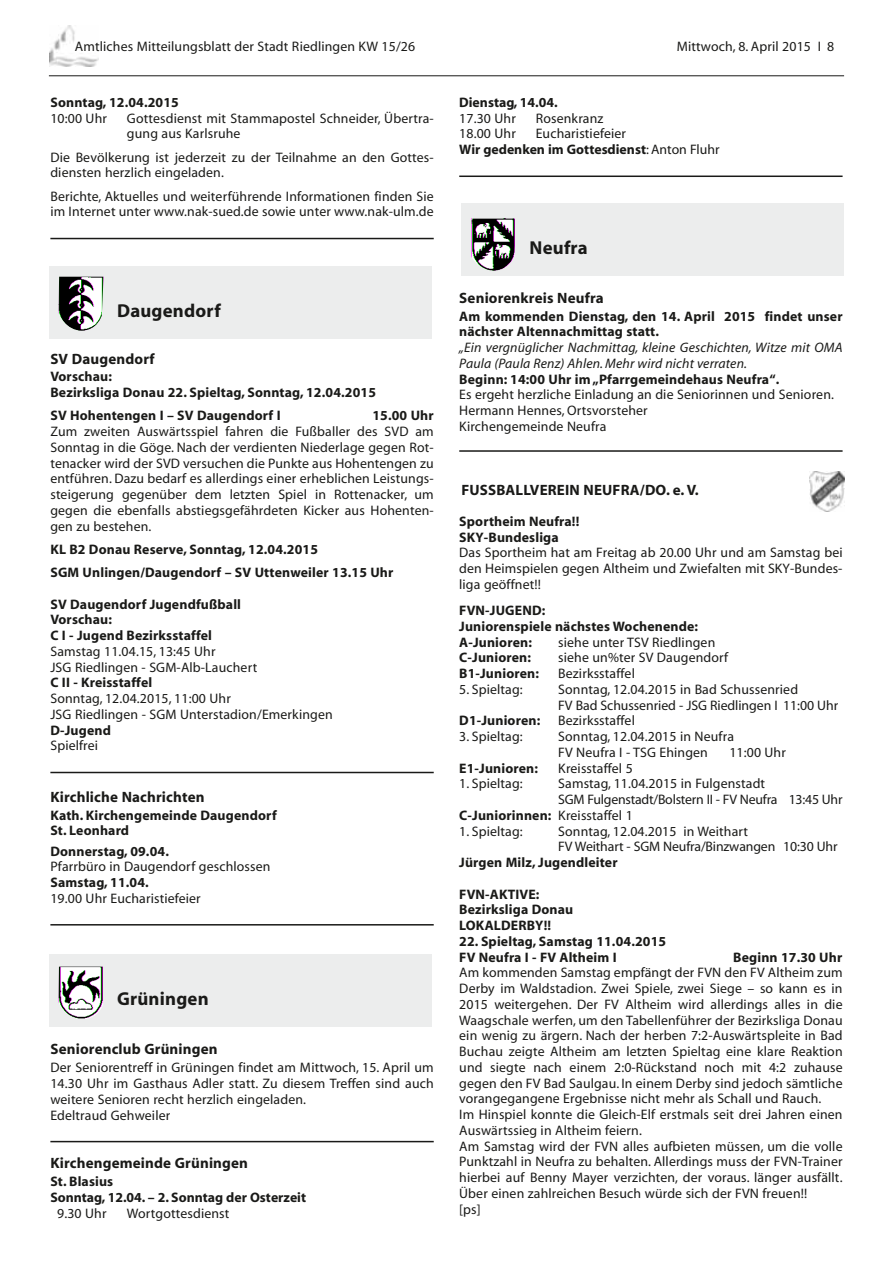
<style>
.page{position:relative;width:893px;height:1263px;background:#fff}
.page>*{position:absolute;margin:0;border:0;box-sizing:border-box;transform-origin:0 0}
.t1{font:700 18.75px "Myriad";letter-spacing:.01em;color:#1a1a18}
.t2{font:700 15px "Myriad";letter-spacing:.01em;color:#1a1a18}
.t3{font:13.8px/15.8px "Myriad";letter-spacing:.01em;color:#1a1a18}
.t4{font:700 13.8px/15.8px "Myriad";letter-spacing:.01em;color:#1a1a18}
.t5{font:italic 13.8px/15.8px "Myriad";letter-spacing:.01em;color:#1a1a18}
.t6{font:13.8px/15.8px "Myriad";letter-spacing:-.01em;color:#1a1a18}
.t7{font:13.8px "Myriad";letter-spacing:-.015em;color:#1a1a18}
.s1{font-weight:700}
.s2{font-weight:400}
</style>
<div class="page">
<hr style="left:50px;top:238px;width:384px;height:1px;background:#1a1a18">
<hr style="left:50px;top:772px;width:384px;height:1px;background:#1a1a18">
<hr style="left:50px;top:924px;width:384px;height:1px;background:#1a1a18">
<hr style="left:50px;top:1141px;width:384px;height:1px;background:#1a1a18">
<hr style="left:459px;top:176px;width:384px;height:1px;background:#1a1a18">
<hr style="left:459px;top:450px;width:384px;height:2px;background:#1a1a18">
<hr style="left:49px;top:75px;width:795px;height:1px;background:#1a1a18">
<img style="left:49px;top:26px;width:49px;height:41px">
<div style="left:49px;top:267px;width:383px;height:72px;background:#eceded"></div>
<img style="left:58px;top:277px;width:46px;height:54px">
<div style="left:49px;top:954px;width:383px;height:73px;background:#eceded"></div>
<img style="left:58px;top:967px;width:45px;height:52px">
<div style="left:461px;top:204px;width:383px;height:72px;background:#eceded"></div>
<img style="left:472px;top:219px;width:42px;height:52px">
<img style="left:809px;top:472px;width:35px;height:39px">
<p class="t3" style="left:75px;top:40px;width:342px">Amtliches Mitteilungsblatt der Stadt Riedlingen KW 15/26</p>
<p class="t3" style="left:677px;top:39px;width:166px">Mittwoch, 8. April 2015 I 8<sup>8</sup></p>
<p class="t4" style="left:50px;top:96px;width:130px">Sonntag, 12.04.2015</p>
<p class="t3" style="left:50px;top:111px;width:58px">10:00 Uhr</p>
<p class="t3" style="left:127px;top:111px;width:308px">Gottesdienst mit Stammapostel Schneider, Übertra&shy;gung aus Karlsruhe</p>
<p class="t3" style="left:50px;top:150px;width:385px">Die Bevölkerung ist jederzeit zu der Teilnahme an den Gottes&shy;diensten herzlich eingeladen.</p>
<p class="t3" style="left:50px;top:189px;width:385px">Berichte, Aktuelles und weiterführende Informationen finden Sie im Internet unter www.nak-sued.de sowie unter www.nak-ulm.de</p>
<h1 class="t1" style="left:117px;top:304px;width:105px">Daugendorf</h1>
<p class="t2" style="left:50px;top:353px;width:106px">SV Daugendorf</p>
<p class="t4" style="left:50px;top:370px;width:327px">Vorschau:<br>Bezirksliga Donau 22. Spieltag, Sonntag, 12.04.2015</p>
<p class="t4" style="left:50px;top:409px;width:232px">SV Hohentengen I – SV Daugendorf I</p>
<p class="t4" style="left:372px;top:409px;width:63px">15.00 Uhr</p>
<p class="t3" style="left:50px;top:425px;width:385px;text-align:justify">Zum zweiten Auswärtsspiel fahren die Fußballer des SVD am Sonntag in die Göge. Nach der verdienten Niederlage gegen Rot&shy;tenacker wird der SVD versuchen die Punkte aus Hohentengen zu entführen. Dazu bedarf es allerdings einer erheblichen Leistungs&shy;steigerung gegenüber dem letzten Spiel in Rottenacker, um gegen die ebenfalls abstiegsgefährdeten Kicker aus Hohenten&shy;gen zu bestehen.</p>
<p class="t4" style="left:50px;top:539px;width:345px;line-height:23.2px">KL B2 Donau Reserve, Sonntag, 12.04.2015<br>SGM Unlingen/Daugendorf – SV Uttenweiler 13.15 Uhr</p>
<p class="t4" style="left:50px;top:597px;width:192px">SV Daugendorf Jugendfußball<br>Vorschau:<br>C I - Jugend Bezirksstaffel</p>
<p class="t3" style="left:50px;top:644px;width:208px">Samstag 11.04.15, 13:45 Uhr<br>JSG Riedlingen - SGM-Alb-Lauchert</p>
<p class="t4" style="left:50px;top:676px;width:103px">C II - Kreisstaffel</p>
<p class="t3" style="left:50px;top:692px;width:284px">Sonntag, 12.04.2015, 11:00 Uhr<br>JSG Riedlingen - SGM Unterstadion/Emerkingen</p>
<p class="t4" style="left:50px;top:723px;width:62px">D-Jugend</p>
<p class="t3" style="left:50px;top:739px;width:49px">Spielfrei</p>
<p class="t2" style="left:50px;top:791px;width:156px">Kirchliche Nachrichten</p>
<p class="t4" style="left:50px;top:808px;width:228px">Kath. Kirchengemeinde Daugendorf<br>St. Leonhard</p>
<p class="t4" style="left:50px;top:844px;width:120px">Donnerstag, 09.04.</p>
<p class="t3" style="left:50px;top:860px;width:222px">Pfarrbüro in Daugendorf geschlossen</p>
<p class="t4" style="left:50px;top:875px;width:100px">Samstag, 11.04.</p>
<p class="t3" style="left:50px;top:891px;width:152px">19.00 Uhr Eucharistiefeier</p>
<h1 class="t1" style="left:117px;top:991px;width:93px">Grüningen</h1>
<p class="t2" style="left:50px;top:1044px;width:169px">Seniorenclub Grüningen</p>
<p class="t3" style="left:50px;top:1061px;width:385px">Der Seniorentreff in Grüningen findet am Mittwoch, 15. April um 14.30 Uhr im Gasthaus Adler statt. Zu diesem Treffen sind auch weitere Senioren recht herzlich eingeladen.<br>Edeltraud Gehweiler</p>
<p class="t2" style="left:50px;top:1158px;width:199px">Kirchengemeinde Grüningen</p>
<p class="t4" style="left:50px;top:1175px;width:257px">St. Blasius<br>Sonntag, 12.04. – 2. Sonntag der Osterzeit</p>
<p class="t3" style="left:57px;top:1206px;width:51px">9.30 Uhr</p>
<p class="t3" style="left:127px;top:1206px;width:104px">Wortgottesdienst</p>
<p class="t4" style="left:459px;top:96px;width:100px">Dienstag, 14.04.</p>
<p class="t3" style="left:459px;top:111px;width:58px">17.30 Uhr</p>
<p class="t3" style="left:536px;top:111px;width:69px">Rosenkranz</p>
<p class="t3" style="left:459px;top:127px;width:58px">18.00 Uhr</p>
<p class="t3" style="left:459px;top:127px;width:262px;text-indent:77px">Eucharistiefeier<br><span class="s1">Wir gedenken im Gottesdienst</span>: Anton Fluhr</p>
<h1 class="t1" style="left:530px;top:240px;width:59px">Neufra</h1>
<p class="t2" style="left:459px;top:292px;width:146px">Seniorenkreis Neufra</p>
<p class="t4" style="left:459px;top:309px;width:385px">Am kommenden Dienstag, den 14. April 2015 findet unser nächster Altennachmittag statt.</p>
<p class="t5" style="left:459px;top:341px;width:385px">„Ein vergnüglicher Nachmittag, kleine Geschichten, Witze mit OMA<br>Paula (Paula Renz) Ahlen. Mehr wird nicht verraten.</p>
<p class="t4" style="left:459px;top:372px;width:322px">Beginn: 14:00 Uhr im „Pfarrgemeindehaus Neufra“.</p>
<p class="t3" style="left:459px;top:388px;width:376px">Es ergeht herzliche Einladung an die Seniorinnen und Senioren.<br>Hermann Hennes, Ortsvorsteher<br>Kirchengemeinde Neufra</p>
<p class="t2" style="left:461px;top:485px;width:239px">FUSSBALLVEREIN NEUFRA/DO. e. V.</p>
<p class="t4" style="left:459px;top:514px;width:122px">Sportheim Neufra!!<br>SKY-Bundesliga</p>
<p class="t3" style="left:459px;top:546px;width:385px;text-align:justify">Das Sportheim hat am Freitag ab 20.00 Uhr und am Samstag bei den Heimspielen gegen Altheim und Zwiefalten mit SKY-Bundes&shy;liga geöffnet!!</p>
<p class="t4" style="left:459px;top:604px;width:240px">FVN-JUGEND:<br>Juniorenspiele nächstes Wochenende:<br>A-Junioren:</p>
<p class="t3" style="left:558px;top:635px;width:159px">siehe unter TSV Riedlingen</p>
<p class="t4" style="left:459px;top:651px;width:73px">C-Junioren:</p>
<p class="t3" style="left:558px;top:651px;width:171px">siehe un%ter SV Daugendorf</p>
<p class="t4" style="left:459px;top:667px;width:81px">B1-Junioren:</p>
<p class="t3" style="left:558px;top:667px;width:78px">Bezirksstaffel</p>
<p class="t3" style="left:459px;top:682px;width:65px">5. Spieltag:</p>
<p class="t3" style="left:558px;top:682px;width:281px">Sonntag, 12.04.2015 in Bad Schussenried<br>FV Bad Schussenried - JSG Riedlingen I 11:00 Uhr</p>
<p class="t4" style="left:459px;top:714px;width:83px">D1-Junioren:</p>
<p class="t3" style="left:558px;top:714px;width:78px">Bezirksstaffel</p>
<p class="t3" style="left:459px;top:730px;width:65px">3. Spieltag:</p>
<p class="t3" style="left:558px;top:730px;width:177px">Sonntag, 12.04.2015 in Neufra<br>FV Neufra I - TSG Ehingen</p>
<p class="t3" style="left:729px;top:745px;width:58px">11:00 Uhr</p>
<p class="t4" style="left:459px;top:761px;width:80px">E1-Junioren:</p>
<p class="t3" style="left:558px;top:761px;width:76px">Kreisstaffel 5</p>
<p class="t3" style="left:459px;top:777px;width:65px">1. Spieltag:</p>
<p class="t3" style="left:558px;top:777px;width:208px">Samstag, 11.04.2015 in Fulgenstadt</p>
<p class="t7" style="left:558px;top:794px;width:286px">SGM Fulgenstadt/Bolstern II - FV Neufra 13:45 Uhr</p>
<p class="t4" style="left:459px;top:808px;width:175px">C-Juniorinnen: <span class="s2">Kreisstaffel 1</span></p>
<p class="t3" style="left:459px;top:824px;width:65px">1. Spieltag:</p>
<p class="t6" style="left:558px;top:824px;width:281px">Sonntag, 12.04.2015 in Weithart<br>FV Weithart - SGM Neufra/Binzwangen 10:30 Uhr</p>
<p class="t4" style="left:459px;top:856px;width:160px">Jürgen Milz, Jugendleiter</p>
<p class="t4" style="left:459px;top:887px;width:116px">FVN-AKTIVE:<br>Bezirksliga Donau<br>LOKALDERBY!!</p>
<p class="t4" style="left:459px;top:934px;width:208px">22. Spieltag, Samstag 11.04.2015<br>FV Neufra I - FV Altheim I</p>
<p class="t4" style="left:733px;top:950px;width:111px">Beginn 17.30 Uhr</p>
<p class="t3" style="left:459px;top:966px;width:385px">Am kommenden Samstag empfängt der FVN den FV Altheim zum Derby im Waldstadion. Zwei Spiele, zwei Siege – so kann es in 2015 weitergehen. Der FV Altheim wird allerdings alles in die Waagschale werfen, um den Tabellenführer der Bezirksliga Donau ein wenig zu ärgern. Nach der herben 7:2-Auswärtspleite in Bad Buchau zeigte Altheim am letzten Spieltag eine klare Reaktion und siegte nach einem 2:0-Rückstand noch mit 4:2 zuhause gegen den FV Bad Saulgau. In einem Derby sind jedoch sämtliche vorangegangene Ergebnisse nicht mehr als Schall und Rauch.<br>Im Hinspiel konnte die Gleich-Elf erstmals seit drei Jahren einen Auswärtssieg in Altheim feiern.<br>Am Samstag wird der FVN alles aufbieten müssen, um die volle Punktzahl in Neufra zu behalten. Allerdings muss der FVN-Trainer hierbei auf Benny Mayer verzichten, der voraus. länger ausfällt.<br>Über einen zahlreichen Besuch würde sich der FVN freuen!!<br>[ps]</p>
</div>
